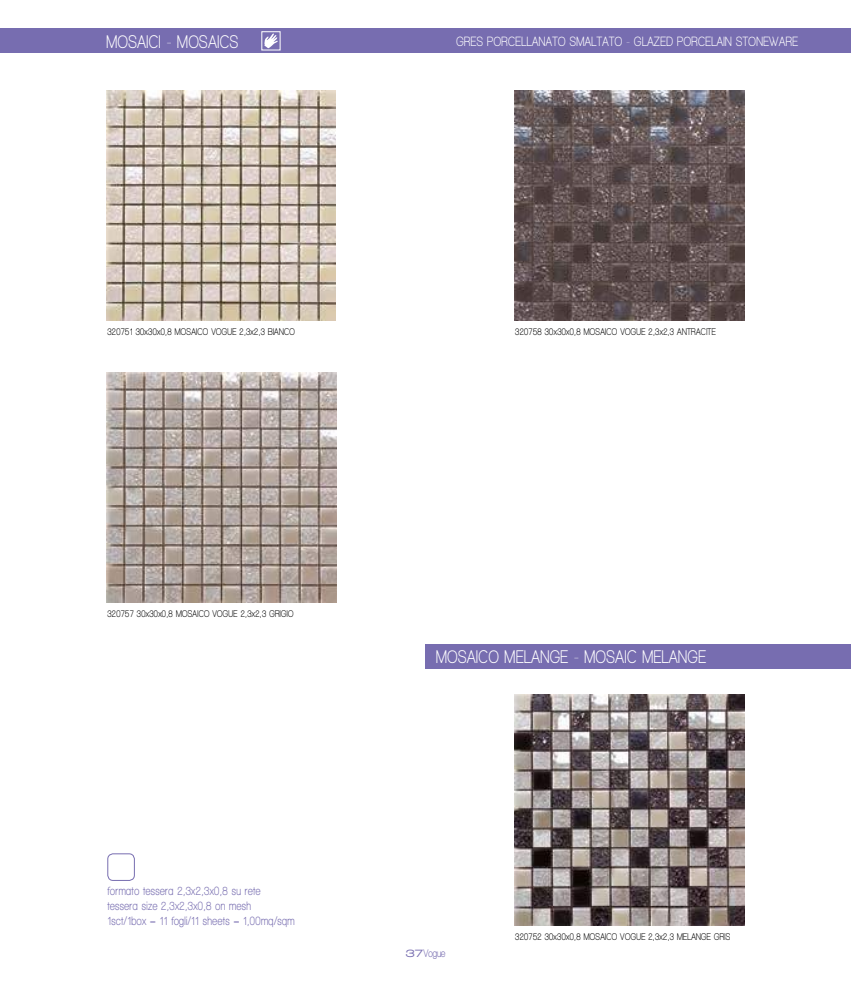
<style>
.page{position:relative;width:851px;height:993px;background:#fff}
.page>*{position:absolute;margin:0;border:0;box-sizing:border-box;transform-origin:0 0}
.t1{font:700 condensed 18.75px "Walkway";letter-spacing:.035em;color:#fff}
.t2{font:700 condensed 13.75px "Walkway";letter-spacing:.035em;color:#fff}
.t3{font:700 condensed 12.5px/15px "Walkway";letter-spacing:.035em;color:#776db0}
.t4{font:700 condensed 11.25px "Walkway";color:#776db0}
.t5{font:700 condensed 10px "Walkway";letter-spacing:.035em;color:#000}
.s1{font-family:"Walkway Expand";font-weight:900;font-stretch:normal}
</style>
<div class="page">
<div style="left:107px;top:853px;width:28px;height:27px;border:1px solid #776db0;border-radius:5px"></div>
<div style="left:0;top:28px;width:850px;height:25px;background:#776db0"></div>
<div style="left:261px;top:32px;width:19px;height:18px;border:1px solid #fff"></div>
<svg style="left:264px;top:33px;width:14px;height:15px"></svg>
<div style="left:425px;top:643px;width:425px;height:25px;background:#776db0"></div>
<img style="left:106px;top:90px;width:230px;height:230px">
<img style="left:514px;top:694px;width:230px;height:230px">
<img style="left:106px;top:372px;width:231px;height:230px">
<img style="left:514px;top:90px;width:230px;height:230px">
<h1 class="t1" style="left:106px;top:31px;width:133px">MOSAICI - MOSAICS</h1>
<h2 class="t2" style="left:456px;top:34px;width:343px">GRES PORCELLANATO SMALTATO - GLAZED PORCELAIN STONEWARE</h2>
<p class="t5" style="left:107px;top:326px;width:189px">320751 30x30x0,8 MOSAICO VOGUE 2,3x2,3 BIANCO</p>
<p class="t5" style="left:107px;top:608px;width:187px">320757 30x30x0,8 MOSAICO VOGUE 2,3x2,3 GRIGIO</p>
<p class="t3" style="left:107px;top:883px;width:189px">formato tessera 2,3x2,3x0,8 su rete<br>tessera size 2,3x2,3x0,8 on mesh<br>1sct/1box = 11 fogli/11 sheets = 1,00mq/sqm</p>
<p class="t5" style="left:515px;top:326px;width:202px">320758 30x30x0,8 MOSAICO VOGUE 2,3x2,3 ANTRACITE</p>
<h1 class="t1" style="left:436px;top:646px;width:271px">MOSAICO MELANGE - MOSAIC MELANGE</h1>
<p class="t4" style="left:405px;top:946px;width:41px"><span class="s1">37</span>Vogue</p>
<p class="t5" style="left:515px;top:930px;width:216px">320752 30x30x0,8 MOSAICO VOGUE 2,3x2,3 MELANGE GRIS</p>
</div>
